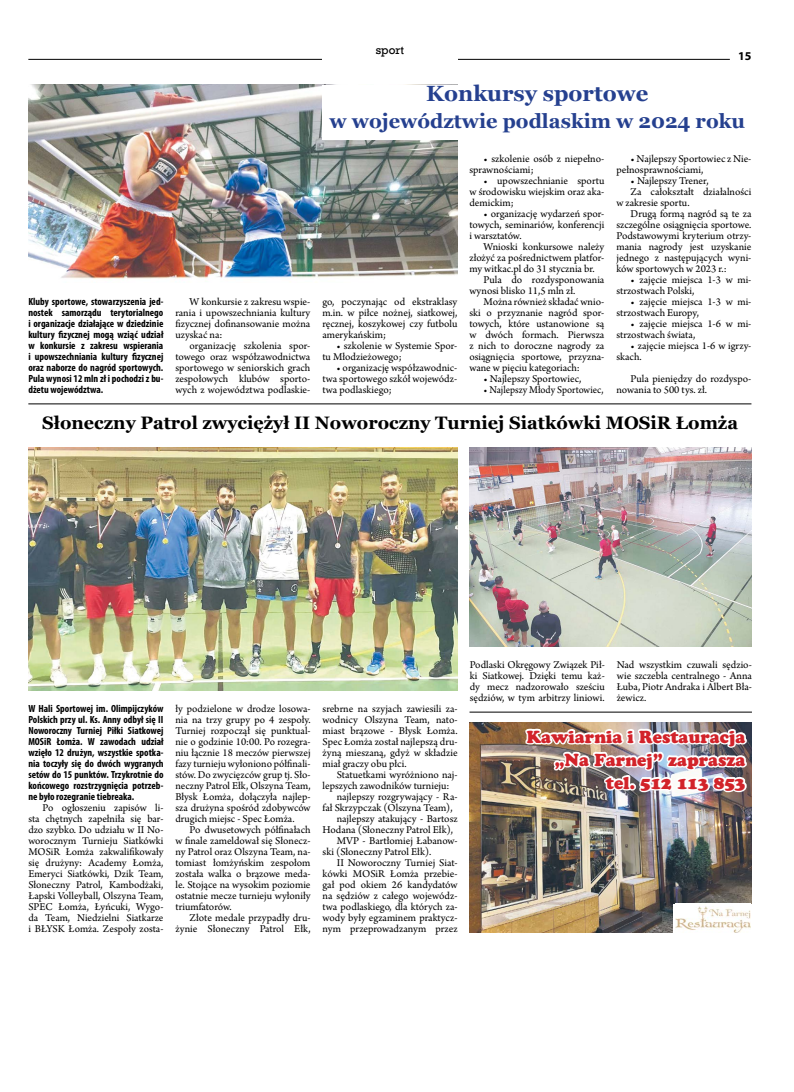
<style>
.page{position:relative;width:794px;height:1092px;background:#fff}
.page>*{position:absolute;margin:0;border:0;box-sizing:border-box;transform-origin:0 0}
.t1{font:700 22px "Georgia";color:#25408f}
.t2{font:700 20px "Georgia";color:#25408f}
.t3{font:700 18px "Georgia";color:#000}
.t4{font:17.3px/23px "Cooper Black Std";color:#d2232a;text-align:right}
.t5{font:700 12px "Myriad Pro";color:#000}
.t6{font:11px/11px "Arno Pro";color:#000;text-align:justify}
.t7{font:11px "Arno Pro";color:#000;scale:.94 1}
.t8{font:11px "Rockwell";color:#000}
.t9{font:700 condensed 10.4px/11px "Myriad Pro";color:#000;text-align:justify}
</style>
<div class="page">
<hr style="left:28px;top:59px;width:702px;height:1px;background:#000">
<div style="left:322px;top:45px;width:136px;height:18px;background:#fff"></div>
<img style="left:469px;top:722px;width:282px;height:210px">
<img style="left:523px;top:727px;width:225px;height:206px">
<div style="left:673px;top:903px;width:79px;height:29px;background:#fff"></div>
<img style="left:676px;top:906px;width:75px;height:26px">
<hr style="left:469px;top:711px;width:283px;height:1px;background:#000">
<img style="left:28px;top:85px;width:429px;height:194px">
<div style="left:322px;top:85px;width:430px;height:54px;background:#fff"></div>
<img style="left:469px;top:448px;width:283px;height:198px">
<img style="left:28px;top:448px;width:429px;height:242px">
<hr style="left:28px;top:403px;width:723px;height:1px;background:#000">
<p class="t8" style="left:376px;top:43px;width:30px">sport</p>
<p class="t5" style="left:738px;top:48px;width:15px">15</p>
<p class="t9" style="left:28px;top:295px;width:136px">Kluby sportowe, stowarzyszenia jed&shy;nostek samorządu terytorialnego i organizacje działające w dziedzinie kultury fizycznej mogą wziąć udział w konkursie z zakresu wspierania i upowszechniania kultury fizycznej oraz naborze do nagród sportowych.<br>Pula wynosi 12 mln zł i pochodzi z bu&shy;dżetu województwa.</p>
<p class="t6" style="left:175px;top:296px;width:136px;text-indent:14px">W konkursie z zakresu wspie&shy;rania i upowszechniania kultury fizycznej dofinansowanie można uzyskać na:</p>
<p class="t6" style="left:175px;top:340px;width:136px;text-indent:14px">organizację szkolenia spor&shy;towego oraz współzawodnictwa sportowego w seniorskich grach zespołowych klubów sporto&shy;wych z województwa podlaskie-</p>
<h1 class="t1" style="left:426px;top:77px;width:224px">Konkursy sportowe</h1>
<h2 class="t2" style="left:329px;top:106px;width:417px">w województwie podlaskim w 2024 roku</h2>
<p class="t6" style="left:322px;top:296px;width:136px">go, poczynając od ekstraklasy m.in. w piłce nożnej, siatkowej, ręcznej, koszykowej czy futbolu amerykańskim;</p>
<p class="t6" style="left:322px;top:340px;width:136px;text-indent:14px">• szkolenie w Systemie Spor&shy;tu Młodzieżowego;</p>
<p class="t6" style="left:322px;top:362px;width:136px;text-indent:14px">• organizację współzawodnic&shy;twa sportowego szkół wojewódz&shy;twa podlaskiego;</p>
<p class="t6" style="left:469px;top:153px;width:136px;text-indent:14px">• szkolenie osób z niepełno&shy;sprawnościami;</p>
<p class="t6" style="left:469px;top:175px;width:136px;text-indent:14px">• upowszechnianie sportu w środowisku wiejskim oraz aka&shy;demickim;</p>
<p class="t6" style="left:469px;top:208px;width:136px;text-indent:14px">• organizację wydarzeń spor&shy;towych, seminariów, konferencji i warsztatów.</p>
<p class="t6" style="left:483px;top:241px;width:122px">Wnioski konkursowe należy</p>
<p class="t6" style="left:469px;top:252px;width:136px">złożyć za pośrednictwem platfor-</p>
<p class="t6" style="left:469px;top:263px;width:127px">my witkac.pl do 31 stycznia br.</p>
<p class="t6" style="left:483px;top:274px;width:122px">Pula do rozdysponowania</p>
<p class="t6" style="left:469px;top:285px;width:108px">wynosi blisko 11,5 mln zł.</p>
<p class="t6" style="left:483px;top:296px;width:122px">Można również składać wnio-</p>
<p class="t6" style="left:469px;top:307px;width:136px">ski o przyznanie nagród spor-</p>
<p class="t6" style="left:469px;top:318px;width:136px">towych, które ustanowione są</p>
<p class="t6" style="left:469px;top:329px;width:136px">w dwóch formach. Pierwsza</p>
<p class="t6" style="left:469px;top:340px;width:136px">z nich to doroczne nagrody za</p>
<p class="t6" style="left:469px;top:351px;width:136px">osiągnięcia sportowe, przyzna-</p>
<p class="t6" style="left:469px;top:362px;width:112px">wane w pięciu kategoriach:</p>
<p class="t6" style="left:483px;top:373px;width:99px">• Najlepszy Sportowiec,</p>
<p class="t7" style="left:483px;top:383px;width:129px">• Najlepszy Młody Sportowiec,</p>
<p class="t6" style="left:616px;top:153px;width:136px;text-indent:14px">• Najlepszy Sportowiec z Nie&shy;pełnosprawnościami,</p>
<p class="t6" style="left:630px;top:175px;width:79px">• Najlepszy Trener,</p>
<p class="t6" style="left:630px;top:186px;width:122px">Za całokształt działalności</p>
<p class="t6" style="left:616px;top:197px;width:75px">w zakresie sportu.</p>
<p class="t6" style="left:630px;top:208px;width:122px">Drugą formą nagród są te za</p>
<p class="t6" style="left:616px;top:219px;width:136px">szczególne osiągnięcia sportowe.</p>
<p class="t6" style="left:616px;top:230px;width:136px">Podstawowymi kryterium otrzy-</p>
<p class="t6" style="left:616px;top:241px;width:136px">mania nagrody jest uzyskanie</p>
<p class="t6" style="left:616px;top:252px;width:136px">jednego z następujących wyni-</p>
<p class="t6" style="left:616px;top:263px;width:112px">ków sportowych w 2023 r.:</p>
<p class="t6" style="left:616px;top:274px;width:136px;text-indent:14px">• zajęcie miejsca 1-3 w mi&shy;strzostwach Polski,</p>
<p class="t6" style="left:616px;top:296px;width:136px;text-indent:14px">• zajęcie miejsca 1-3 w mi&shy;strzostwach Europy,</p>
<p class="t6" style="left:616px;top:318px;width:136px;text-indent:14px">• zajęcie miejsca 1-6 w mi&shy;strzostwach świata,</p>
<p class="t6" style="left:616px;top:340px;width:136px;text-indent:14px">• zajęcie miejsca 1-6 w igrzy&shy;skach.</p>
<p class="t6" style="left:616px;top:373px;width:136px;text-indent:14px">Pula pieniędzy do rozdyspo&shy;nowania to 500 tys. zł.</p>
<h3 class="t3" style="left:42px;top:408px;width:697px">Słoneczny Patrol zwyciężył II Noworoczny Turniej Siatkówki MOSiR Łomża</h3>
<p class="t9" style="left:28px;top:702px;width:137px">W Hali Sportowej im. Olimpijczyków Polskich przy ul. Ks. Anny odbył się II Noworoczny Turniej Piłki Siatkowej MOSiR Łomża. W zawodach udział wzięło 12 drużyn, wszystkie spotka&shy;nia toczyły się do dwóch wygranych setów do 15 punktów. Trzykrotnie do końcowego rozstrzygnięcia potrzeb&shy;ne było rozegranie tiebreaka.</p>
<p class="t6" style="left:28px;top:802px;width:137px;text-indent:14px">Po ogłoszeniu zapisów li&shy;sta chętnych zapełniła się bar&shy;dzo szybko. Do udziału w II No&shy;worocznym Turnieju Siatkówki MOSiR Łomża zakwalifikowały się drużyny: Academy Łomża, Emeryci Siatkówki, Dzik Team, Słoneczny Patrol, Kambodżaki, Łapski Volleyball, Olszyna Team, SPEC Łomża, Łyńcuki, Wygo&shy;da Team, Niedzielni Siatkarze i BŁYSK Łomża. Zespoły zosta-</p>
<p class="t6" style="left:175px;top:703px;width:137px">ły podzielone w drodze losowa&shy;nia na trzy grupy po 4 zespoły.<br>Turniej rozpoczął się punktual&shy;nie o godzinie 10:00. Po rozegra&shy;niu łącznie 18 meczów pierwszej fazy turnieju wyłoniono półfinali&shy;stów. Do zwycięzców grup tj. Sło&shy;neczny Patrol Ełk, Olszyna Team, Błysk Łomża, dołączyła najlep&shy;sza drużyna spośród zdobywców drugich miejsc - Spec Łomża.</p>
<p class="t6" style="left:175px;top:824px;width:137px;text-indent:14px">Po dwusetowych półfinałach w finale zameldował się Słonecz&shy;ny Patrol oraz Olszyna Team, na&shy;tomiast łomżyńskim zespołom została walka o brązowe meda&shy;le. Stojące na wysokim poziomie ostatnie mecze turnieju wyłoniły triumfatorów.</p>
<p class="t6" style="left:175px;top:912px;width:137px;text-align:right">Złote medale przypadły dru&shy;żynie Słoneczny Patrol Ełk,</p>
<p class="t6" style="left:322px;top:703px;width:137px">srebrne na szyjach zawiesili za&shy;wodnicy Olszyna Team, nato&shy;miast brązowe - Błysk Łomża.<br>Spec Łomża został najlepszą dru&shy;żyną mieszaną, gdyż w składzie miał graczy obu płci.</p>
<p class="t6" style="left:337px;top:769px;width:122px">Statuetkami wyróżniono naj-</p>
<p class="t6" style="left:322px;top:780px;width:128px">lepszych zawodników turnieju:</p>
<p class="t6" style="left:337px;top:791px;width:122px">najlepszy rozgrywający - Ra-</p>
<p class="t6" style="left:322px;top:802px;width:131px">fał Skrzypczak (Olszyna Team),</p>
<p class="t6" style="left:337px;top:813px;width:122px">najlepszy atakujący - Bartosz</p>
<p class="t6" style="left:322px;top:824px;width:132px">Hodana (Słoneczny Patrol Ełk),</p>
<p class="t6" style="left:337px;top:835px;width:122px">MVP - Bartłomiej Łabanow-</p>
<p class="t6" style="left:322px;top:846px;width:110px">ski (Słoneczny Patrol Ełk).</p>
<p class="t6" style="left:337px;top:857px;width:122px">II Noworoczny Turniej Siat-</p>
<p class="t6" style="left:322px;top:868px;width:137px">kówki MOSiR Łomża przebie-</p>
<p class="t6" style="left:322px;top:879px;width:137px">gał pod okiem 26 kandydatów</p>
<p class="t6" style="left:322px;top:890px;width:137px">na sędziów z całego wojewódz-</p>
<p class="t6" style="left:322px;top:901px;width:137px">twa podlaskiego, dla których za-</p>
<p class="t6" style="left:322px;top:912px;width:137px">wody były egzaminem praktycz-</p>
<p class="t6" style="left:322px;top:923px;width:137px">nym przeprowadzanym przez</p>
<p class="t6" style="left:470px;top:659px;width:137px">Podlaski Okręgowy Związek Pił&shy;ki Siatkowej. Dzięki temu każ&shy;dy mecz nadzorowało sześciu sędziów, w tym arbitrzy liniowi.</p>
<p class="t6" style="left:617px;top:659px;width:137px">Nad wszystkim czuwali sędzio&shy;wie szczebla centralnego - Anna Łuba, Piotr Andraka i Albert Bła&shy;żewicz.</p>
<h3 class="t4" style="left:527px;top:725px;width:220px">Kawiarnia i Restauracja „Na Farnej” zaprasza tel. 512 113 853</h3>
</div>
